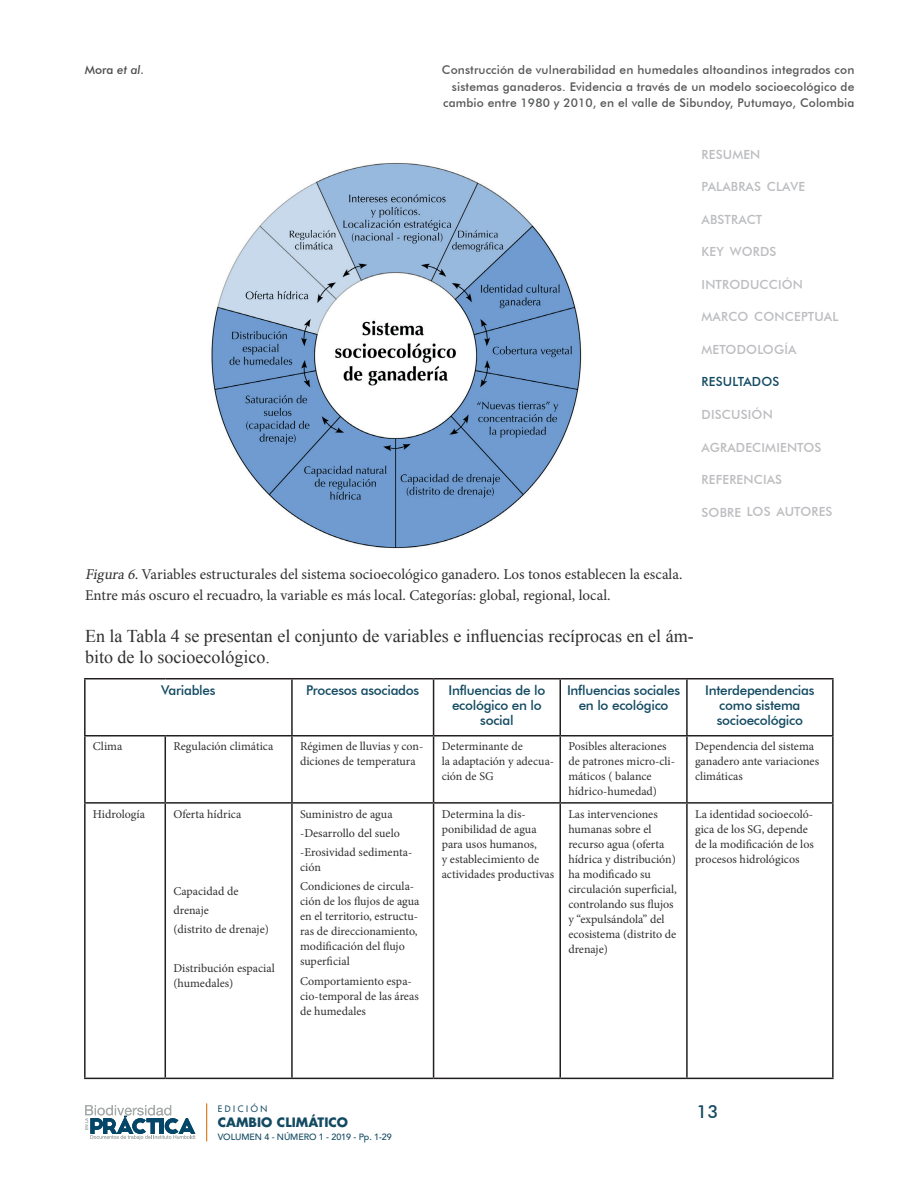
<style>
.page{position:relative;width:918px;height:1188px;background:#fff}
.page>*{position:absolute;margin:0;border:0;box-sizing:border-box;transform-origin:0 0}
.t1{font:18px/21px "Times New Roman";color:#312f30}
.t2{font:500 18px "Futura BT";color:#134a62}
.t3{font:15px/21px "Minion Pro";color:#312f30}
.t4{font:500 13.5px/15px "Futura BT";letter-spacing:-.02em;color:#134a62;text-align:center}
.t5{font:500 12.6px "Futura BT";letter-spacing:.015em;color:#bcbdc0}
.t6{font:700 12.6px "Futura Std";letter-spacing:.005em;color:#134a62}
.t7{font:500 12.6px "Futura BT";letter-spacing:.015em;color:#134a62}
.t8{font:12px/15px "Minion Pro";color:#312f30}
.t9{font:500 12px/16.5px "Futura BT";letter-spacing:.01em;color:#57585a;text-align:right}
.t10{font:italic 500 12px "Futura BT";color:#4b4c4d}
.t11{font:500 9px "Avenir LT Std";letter-spacing:-.01em;color:#134a62}
.t12{font:500 8.7px "Futura Std";letter-spacing:.3em;color:#134a62}
.s1{font-style:normal}
.s2{font-style:italic}
</style>
<div class="page">
<svg style="left:85px;top:1105px;width:110px;height:35px"></svg>
<hr style="left:206px;top:1104px;width:1px;height:37px;background:#dd8125">
<hr style="left:84px;top:678px;width:81px;height:2px;background:#231f20">
<hr style="left:84px;top:680px;width:2px;height:55px;background:#231f20">
<hr style="left:165px;top:678px;width:127px;height:2px;background:#231f20">
<hr style="left:292px;top:678px;width:142px;height:2px;background:#231f20">
<hr style="left:291px;top:680px;width:2px;height:55px;background:#231f20">
<hr style="left:434px;top:678px;width:126px;height:2px;background:#231f20">
<hr style="left:433px;top:680px;width:1px;height:55px;background:#231f20">
<hr style="left:560px;top:678px;width:127px;height:2px;background:#231f20">
<hr style="left:559px;top:680px;width:2px;height:55px;background:#231f20">
<hr style="left:687px;top:678px;width:147px;height:2px;background:#231f20">
<hr style="left:686px;top:680px;width:2px;height:55px;background:#231f20">
<hr style="left:832px;top:680px;width:2px;height:55px;background:#231f20">
<hr style="left:84px;top:735px;width:81px;height:2px;background:#231f20">
<hr style="left:84px;top:737px;width:2px;height:65px;background:#231f20">
<hr style="left:165px;top:735px;width:127px;height:2px;background:#231f20">
<hr style="left:165px;top:737px;width:1px;height:65px;background:#231f20">
<hr style="left:292px;top:735px;width:142px;height:2px;background:#231f20">
<hr style="left:291px;top:737px;width:2px;height:65px;background:#231f20">
<hr style="left:434px;top:735px;width:126px;height:2px;background:#231f20">
<hr style="left:433px;top:737px;width:1px;height:65px;background:#231f20">
<hr style="left:560px;top:735px;width:127px;height:2px;background:#231f20">
<hr style="left:559px;top:737px;width:2px;height:65px;background:#231f20">
<hr style="left:687px;top:735px;width:147px;height:2px;background:#231f20">
<hr style="left:686px;top:737px;width:2px;height:65px;background:#231f20">
<hr style="left:832px;top:737px;width:2px;height:65px;background:#231f20">
<hr style="left:84px;top:802px;width:81px;height:2px;background:#231f20">
<hr style="left:84px;top:804px;width:2px;height:274px;background:#231f20">
<hr style="left:165px;top:802px;width:127px;height:2px;background:#231f20">
<hr style="left:165px;top:804px;width:1px;height:274px;background:#231f20">
<hr style="left:292px;top:802px;width:142px;height:2px;background:#231f20">
<hr style="left:291px;top:804px;width:2px;height:274px;background:#231f20">
<hr style="left:434px;top:802px;width:126px;height:2px;background:#231f20">
<hr style="left:433px;top:804px;width:1px;height:274px;background:#231f20">
<hr style="left:560px;top:802px;width:127px;height:2px;background:#231f20">
<hr style="left:559px;top:804px;width:2px;height:274px;background:#231f20">
<hr style="left:687px;top:802px;width:147px;height:2px;background:#231f20">
<hr style="left:686px;top:804px;width:2px;height:274px;background:#231f20">
<hr style="left:832px;top:804px;width:2px;height:274px;background:#231f20">
<hr style="left:84px;top:1078px;width:81px;height:1px;background:#231f20">
<hr style="left:165px;top:1078px;width:127px;height:1px;background:#231f20">
<hr style="left:292px;top:1078px;width:142px;height:1px;background:#231f20">
<hr style="left:434px;top:1078px;width:126px;height:1px;background:#231f20">
<hr style="left:560px;top:1078px;width:127px;height:1px;background:#231f20">
<hr style="left:687px;top:1078px;width:147px;height:1px;background:#231f20">
<img style="left:211px;top:163px;width:371px;height:385px">
<p class="t10" style="left:85px;top:62px;width:61px"><span class="s1">Mora</span> et al.</p>
<p class="t9" style="left:442px;top:61px;width:414px">Construcción de vulnerabilidad en humedales altoandinos integrados con sistemas ganaderos. Evidencia a través de un modelo socioecológico de cambio entre 1980 y 2010, en el valle de Sibundoy, Putumayo, Colombia</p>
<p class="t5" style="left:702px;top:147px;width:60px">RESUMEN</p>
<p class="t5" style="left:702px;top:179px;width:105px">PALABRAS CLAVE</p>
<p class="t5" style="left:702px;top:212px;width:62px">ABSTRACT</p>
<p class="t5" style="left:702px;top:244px;width:76px">KEY WORDS</p>
<p class="t5" style="left:702px;top:277px;width:103px">INTRODUCCIÓN</p>
<p class="t5" style="left:702px;top:309px;width:138px">MARCO CONCEPTUAL</p>
<p class="t5" style="left:702px;top:342px;width:96px">METODOLOGÍA</p>
<p class="t7" style="left:702px;top:374px;width:79px">RESULTADOS</p>
<p class="t5" style="left:702px;top:407px;width:73px">DISCUSIÓN</p>
<p class="t5" style="left:702px;top:439px;width:121px">AGRADECIMIENTOS</p>
<p class="t5" style="left:702px;top:472px;width:82px">REFERENCIAS</p>
<p class="t5" style="left:702px;top:504px;width:132px">SOBRE LOS AUTORES</p>
<p class="t3" style="left:85px;top:564px;width:599px"><span class="s2">Figura6.</span>Variables estructurales del sistema socioecológico ganadero. Los tonos establecen la escala.<br>Entre más oscuro el recuadro, la variable es más local. Categorías: global, regional, local.</p>
<h1 class="t1" style="left:85px;top:625px;width:610px">En la Tabla 4 se presentan el conjunto de variables e influencias recíprocas en el ám&shy;bito de lo socioecológico.</h1>
<p class="t4" style="left:161px;top:683px;width:56px">Variables</p>
<p class="t4" style="left:306px;top:683px;width:115px">Procesos asociados</p>
<p class="t4" style="left:449px;top:683px;width:98px">Influencias de lo ecológico en lo social</p>
<p class="t4" style="left:567px;top:683px;width:115px">Influencias sociales en lo ecológico</p>
<p class="t4" style="left:705px;top:683px;width:111px">Interdependencias como sistema socioecológico</p>
<p class="t8" style="left:93px;top:739px;width:31px">Clima</p>
<p class="t8" style="left:173px;top:739px;width:101px">Regulación climática</p>
<p class="t8" style="left:300px;top:739px;width:125px">Régimen de lluvias y con&shy;diciones de temperatura</p>
<p class="t8" style="left:442px;top:739px;width:114px">Determinante de<br>la adaptación y adecua&shy;ción de SG</p>
<p class="t8" style="left:568px;top:739px;width:108px">Posibles alteraciones de patrones micro-cli&shy;máticos ( balance hídrico-humedad)</p>
<p class="t8" style="left:695px;top:739px;width:126px">Dependencia del sistema ganadero ante variaciones climáticas</p>
<p class="t8" style="left:93px;top:806px;width:54px">Hidrología</p>
<p class="t8" style="left:173px;top:806px;width:69px">Oferta hídrica</p>
<p class="t8" style="left:442px;top:806px;width:114px">Determina la dis&shy;ponibilidad de agua para usos humanos,<br>y establecimiento de actividades productivas</p>
<p class="t8" style="left:568px;top:806px;width:110px">Las intervenciones humanas sobre el recurso agua (oferta hídrica y distribución) ha modificado su circulación superficial, controlando sus flujos y “expulsándola” del ecosistema (distrito de drenaje)</p>
<p class="t8" style="left:695px;top:806px;width:120px">La identidad socioecoló&shy;gica de los SG, depende de la modificación de los procesos hidrológicos</p>
<p class="t8" style="left:300px;top:804px;width:114px;line-height:19.2px">Suministro de agua -Desarrollo del suelo -Erosividad sedimenta-</p>
<p class="t8" style="left:300px;top:858px;width:116px;line-height:19.2px">ción<br>Condiciones de circula-</p>
<p class="t8" style="left:300px;top:894px;width:121px">ción de los flujos de agua en el territorio, estructu&shy;ras de direccionamiento, modificación del flujo superficial</p>
<p class="t8" style="left:300px;top:973px;width:120px">Comportamiento espa&shy;cio-temporal de las áreas de humedales</p>
<p class="t8" style="left:173px;top:881px;width:97px;line-height:19.2px">Capacidad de drenaje<br>(distrito de drenaje)</p>
<p class="t8" style="left:173px;top:960px;width:103px">Distribución espacial (humedales)</p>
<p class="t12" style="left:218px;top:1103px;width:51px">EDICIÓN</p>
<p class="t6" style="left:218px;top:1114px;width:132px">CAMBIO CLIMÁTICO</p>
<p class="t11" style="left:218px;top:1131px;width:176px">VOLUMEN 4 - NÚMERO 1 - 2019 - Pp. 1-29</p>
<h1 class="t2" style="left:696px;top:1101px;width:23px">13</h1>
</div>
